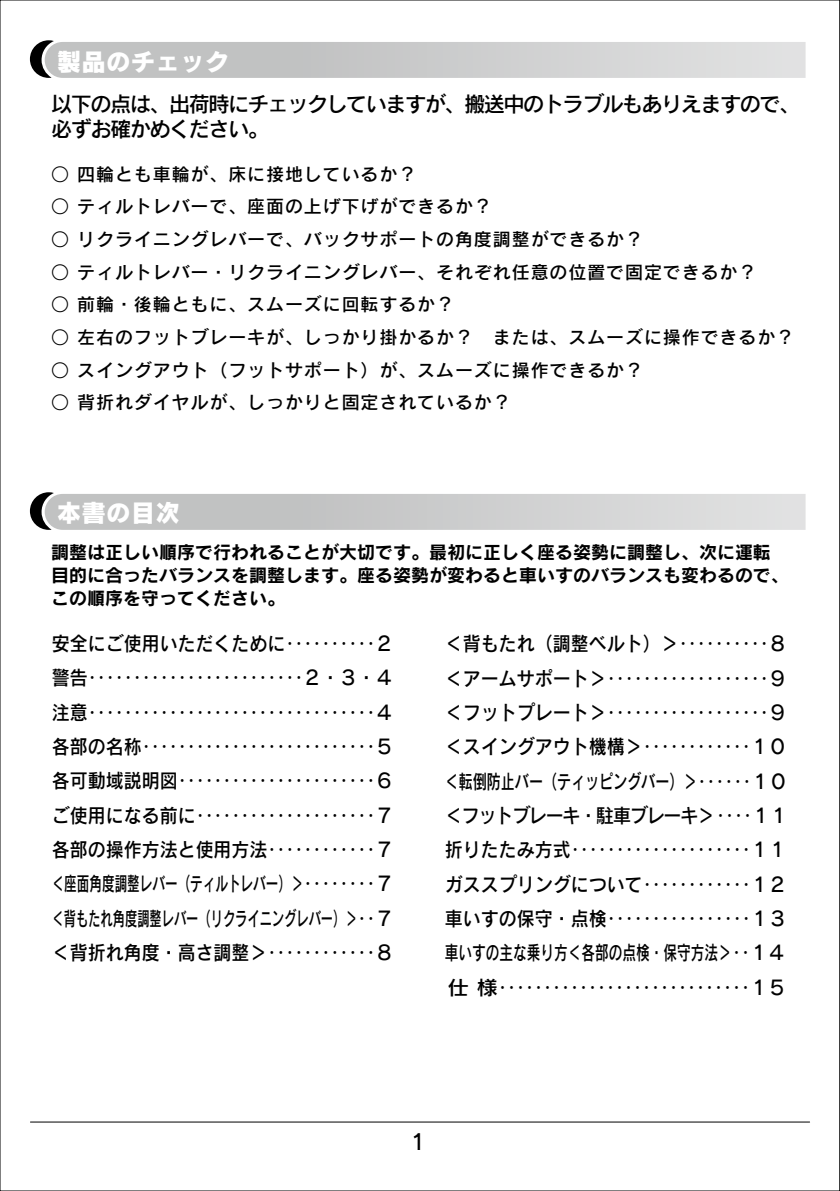
<style>
.page{position:relative;width:840px;height:1191px;background:#fff}
.page>*{position:absolute;margin:0;border:0;box-sizing:border-box;transform-origin:0 0}
.t1{font:24.6px "Rodin Pro EB";letter-spacing:.005em;color:#fff}
.t2{font:21.6px "Rodin Pro DB";color:#000;scale:.91 1}
.t3{font:21.2px/25.4px "Rodin Pro DB";letter-spacing:-.075em;color:#000}
.t4{font:19.8px/34.4px "Rodin Pro DB";color:#000;text-align:justify;scale:.91 1}
.t5{font:18px "Rodin Pro DB";letter-spacing:.05em;color:#000}
.t6{font:18px/22.8px "Rodin Pro B";color:#000}
</style>
<div class="page">
<svg style="left:30px;top:492px;width:775px;height:38px;background:#cccdcd"></svg>
<svg style="left:30px;top:40px;width:775px;height:38px;background:#cccdcd"></svg>
<hr style="left:30px;top:1121px;width:779px;height:1px;background:#000">
<svg style="left:839px;top:0;width:1px;height:1191px"></svg>
<p class="t1" style="left:57px;top:44px;width:174px">製品のチェック</p>
<p class="t3" style="left:51px;top:90px;width:750px">以下の点は、出荷時にチェックしていますが、搬送中のトラブルもありえますので、必ずお確かめください。</p>
<p class="t5" style="left:51px;top:162px;width:366px">○ 四輪とも車輪が、床に接地しているか？</p>
<p class="t5" style="left:51px;top:195px;width:442px">○ ティルトレバーで、座面の上げ下げができるか？</p>
<p class="t5" style="left:51px;top:227px;width:593px">○ リクライニングレバーで、バックサポートの角度調整ができるか？</p>
<p class="t5" style="left:51px;top:260px;width:706px">○ ティルトレバー・リクライニングレバー、それぞれ任意の位置で固定できるか？</p>
<p class="t5" style="left:51px;top:293px;width:404px">○ 前輪・後輪ともに、スムーズに回転するか？</p>
<p class="t5" style="left:51px;top:325px;width:744px">○ 左右のフットブレーキが、しっかり掛かるか？　または、スムーズに操作できるか？</p>
<p class="t5" style="left:51px;top:358px;width:593px">○ スイングアウト（フットサポート）が、スムーズに操作できるか？</p>
<p class="t5" style="left:51px;top:391px;width:461px">○ 背折れダイヤルが、しっかりと固定されているか？</p>
<p class="t1" style="left:57px;top:495px;width:125px">本書の目次</p>
<p class="t6" style="left:51px;top:540px;width:738px">調整は正しい順序で行われることが大切です。最初に正しく座る姿勢に調整し、次に運転目的に合ったバランスを調整します。座る姿勢が変わると車いすのバランスも変わるので、この順序を守ってください。</p>
<p class="t4" style="left:52px;top:625px;width:377px">安全にご使用いただくために‥‥‥‥‥２警告‥‥‥‥‥‥‥‥‥‥‥‥２・３・４注意‥‥‥‥‥‥‥‥‥‥‥‥‥‥‥‥４各部の名称‥‥‥‥‥‥‥‥‥‥‥‥‥５各可動域説明図‥‥‥‥‥‥‥‥‥‥‥６ご使用になる前に‥‥‥‥‥‥‥‥‥‥７各部の操作方法と使用方法‥‥‥‥‥‥７＜座面角度調整レバー（ティルトレバー）＞‥‥‥‥７＜背もたれ角度調整レバー（リクライニングレバー）＞‥７＜背折れ角度・高さ調整＞‥‥‥‥‥‥８</p>
<p class="t4" style="left:444px;top:626px;width:378px">＜背もたれ（調整ベルト）＞‥‥‥‥‥８＜アームサポート＞‥‥‥‥‥‥‥‥‥９＜フットプレート＞‥‥‥‥‥‥‥‥‥９＜スイングアウト機構＞‥‥‥‥‥‥１０＜転倒防止バー（ティッピングバー）＞‥‥‥１０＜フットブレーキ・駐車ブレーキ＞‥‥１１折りたたみ方式‥‥‥‥‥‥‥‥‥‥１１ガススプリングについて‥‥‥‥‥‥１２車いすの保守・点検‥‥‥‥‥‥‥‥１３車いすの主な乗り方＜各部の点検・保守方法＞‥１４仕様‥‥‥‥‥‥‥‥‥‥‥‥‥‥１５</p>
<p class="t2" style="left:408px;top:1127px;width:23px">１</p>
</div>
